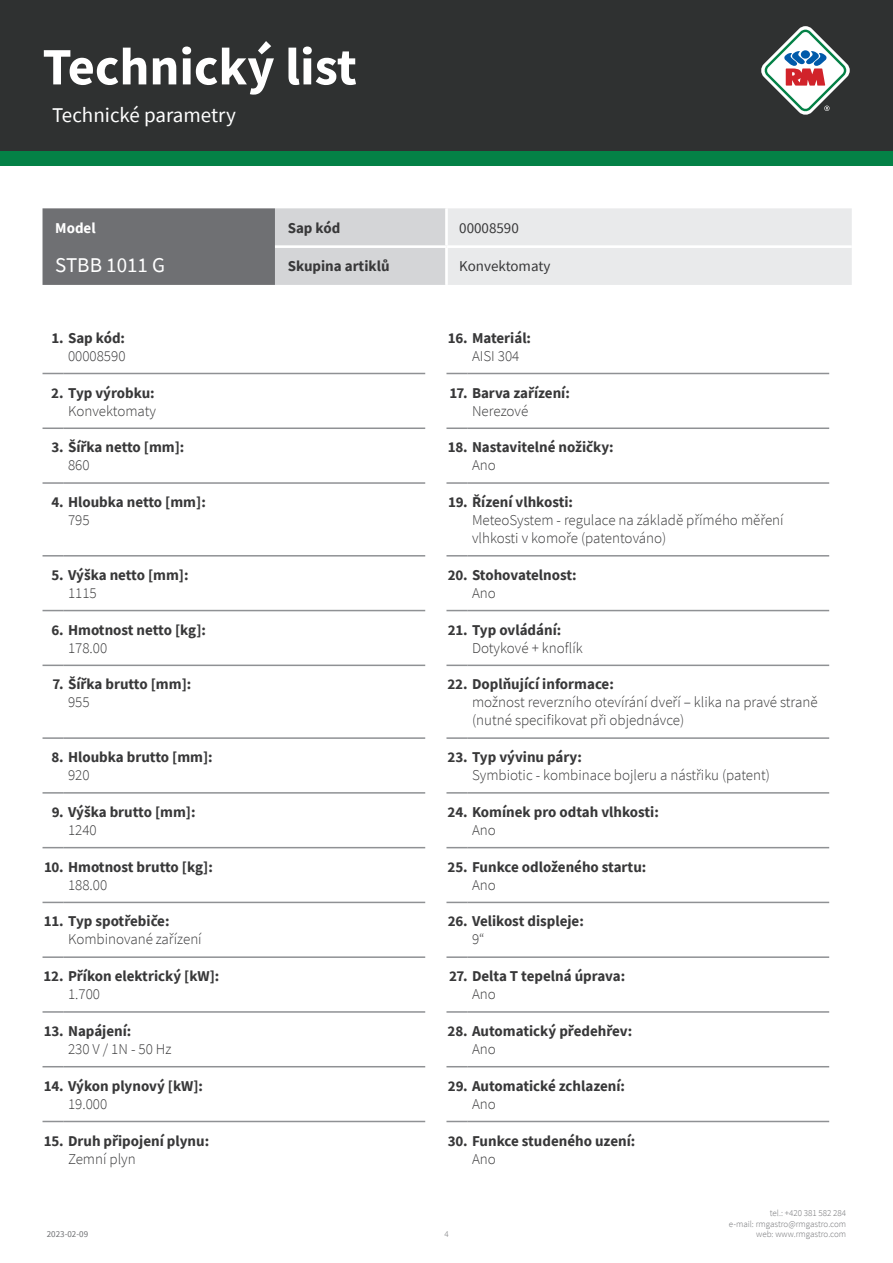
<style>
.page{position:relative;width:893px;height:1263px;background:#fff}
.page>*{position:absolute;margin:0;border:0;box-sizing:border-box;transform-origin:0 0}
.t1{font:700 52.5px "Source Sans Pro";color:#fff}
.kapitola{font:21px "Source Sans Pro";color:#fff}
.tabulka_-_headline{font:21px "Source Sans Pro";color:#fff}
.WebTechnicalNr{font:700 15px "Source Sans Pro";color:#383839}
.WebTechnicalValue{font:300 15px/18px "Source Sans Pro";color:#383839}
.tabulka_-_text{font:700 15px "Source Sans Pro";color:#383839}
.tabulka_-_text-2{font:15px "Source Sans Pro";color:#383839}
.tabulka_-_text-3{font:700 15px "Source Sans Pro";color:#fff}
.t2{font:300 9px/10.8px "Source Sans Pro";color:#6f7073;text-align:right}
.t3{font:9px "Source Sans Pro";color:#6f7073}
</style>
<div class="page">
<div style="left:0;top:0;width:893px;height:166px;background:#048146"></div>
<div style="left:0;top:0;width:893px;height:151px;background:#2f3131"></div>
<svg style="left:761px;top:26px;width:89px;height:89px"></svg>
<hr style="left:64px;top:373px;width:361px;height:1px;background:#8f9194">
<hr style="left:64px;top:427px;width:361px;height:2px;background:#8f9194">
<hr style="left:64px;top:482px;width:361px;height:2px;background:#8f9194">
<hr style="left:64px;top:555px;width:361px;height:1px;background:#8f9194">
<hr style="left:64px;top:610px;width:361px;height:1px;background:#8f9194">
<hr style="left:64px;top:665px;width:361px;height:1px;background:#8f9194">
<hr style="left:64px;top:737px;width:361px;height:2px;background:#8f9194">
<hr style="left:64px;top:792px;width:361px;height:2px;background:#8f9194">
<hr style="left:64px;top:847px;width:361px;height:1px;background:#8f9194">
<hr style="left:64px;top:902px;width:361px;height:1px;background:#8f9194">
<hr style="left:64px;top:956px;width:361px;height:2px;background:#8f9194">
<hr style="left:64px;top:1011px;width:361px;height:2px;background:#8f9194">
<hr style="left:64px;top:1066px;width:361px;height:1px;background:#8f9194">
<hr style="left:64px;top:1121px;width:361px;height:1px;background:#8f9194">
<hr style="left:468px;top:373px;width:361px;height:1px;background:#8f9194">
<hr style="left:468px;top:427px;width:361px;height:2px;background:#8f9194">
<hr style="left:468px;top:482px;width:361px;height:2px;background:#8f9194">
<hr style="left:468px;top:555px;width:361px;height:1px;background:#8f9194">
<hr style="left:468px;top:610px;width:361px;height:1px;background:#8f9194">
<hr style="left:468px;top:665px;width:361px;height:1px;background:#8f9194">
<hr style="left:468px;top:737px;width:361px;height:2px;background:#8f9194">
<hr style="left:468px;top:792px;width:361px;height:2px;background:#8f9194">
<hr style="left:468px;top:847px;width:361px;height:1px;background:#8f9194">
<hr style="left:468px;top:902px;width:361px;height:1px;background:#8f9194">
<hr style="left:468px;top:956px;width:361px;height:2px;background:#8f9194">
<hr style="left:468px;top:1011px;width:361px;height:2px;background:#8f9194">
<hr style="left:468px;top:1066px;width:361px;height:1px;background:#8f9194">
<hr style="left:468px;top:1121px;width:361px;height:1px;background:#8f9194">
<svg style="left:446px;top:373px;width:22px;height:1px"></svg>
<hr style="left:446px;top:427px;width:22px;height:2px;background:#8f9194">
<hr style="left:446px;top:482px;width:22px;height:2px;background:#8f9194">
<svg style="left:446px;top:555px;width:22px;height:1px"></svg>
<svg style="left:446px;top:610px;width:22px;height:1px"></svg>
<svg style="left:446px;top:665px;width:22px;height:1px"></svg>
<hr style="left:446px;top:737px;width:22px;height:2px;background:#8f9194">
<hr style="left:446px;top:792px;width:22px;height:2px;background:#8f9194">
<svg style="left:446px;top:847px;width:22px;height:1px"></svg>
<svg style="left:446px;top:902px;width:22px;height:1px"></svg>
<hr style="left:446px;top:956px;width:22px;height:2px;background:#8f9194">
<hr style="left:446px;top:1011px;width:22px;height:2px;background:#8f9194">
<svg style="left:446px;top:1066px;width:22px;height:1px"></svg>
<svg style="left:446px;top:1121px;width:22px;height:1px"></svg>
<svg style="left:43px;top:373px;width:21px;height:1px"></svg>
<hr style="left:43px;top:427px;width:21px;height:2px;background:#8f9194">
<hr style="left:43px;top:482px;width:21px;height:2px;background:#8f9194">
<svg style="left:43px;top:555px;width:21px;height:1px"></svg>
<svg style="left:43px;top:610px;width:21px;height:1px"></svg>
<svg style="left:43px;top:665px;width:21px;height:1px"></svg>
<hr style="left:43px;top:737px;width:21px;height:2px;background:#8f9194">
<hr style="left:43px;top:792px;width:21px;height:2px;background:#8f9194">
<svg style="left:43px;top:847px;width:21px;height:1px"></svg>
<svg style="left:43px;top:902px;width:21px;height:1px"></svg>
<hr style="left:43px;top:956px;width:21px;height:2px;background:#8f9194">
<hr style="left:43px;top:1011px;width:21px;height:2px;background:#8f9194">
<svg style="left:43px;top:1066px;width:21px;height:1px"></svg>
<svg style="left:43px;top:1121px;width:21px;height:1px"></svg>
<svg style="left:43px;top:208px;width:809px;height:77px"></svg>
<hr style="left:445px;top:208px;width:3px;height:37px;background:#fff">
<hr style="left:275px;top:245px;width:171px;height:3px;background:#fff">
<hr style="left:446px;top:245px;width:406px;height:3px;background:#fff">
<hr style="left:445px;top:248px;width:3px;height:37px;background:#fff">
<h1 class="t1" style="left:43px;top:31px;width:316px">Technický list</h1>
<p class="kapitola" style="left:52px;top:101px;width:185px">Technické parametry</p>
<p class="tabulka_-_text-3" style="left:55px;top:218px;width:42px">Model</p>
<p class="tabulka_-_text" style="left:288px;top:218px;width:54px">Sap kód</p>
<p class="tabulka_-_text-2" style="left:459px;top:219px;width:61px">00008590</p>
<p class="tabulka_-_headline" style="left:55px;top:251px;width:111px">STBB 1011 G</p>
<p class="tabulka_-_text" style="left:288px;top:256px;width:103px">Skupina artiklů</p>
<p class="tabulka_-_text-2" style="left:459px;top:257px;width:93px">Konvektomaty</p>
<p class="WebTechnicalNr" style="left:51px;top:328px;width:75px">1. Sap kód:</p>
<p class="WebTechnicalValue" style="left:68px;top:347px;width:59px">00008590</p>
<p class="WebTechnicalNr" style="left:448px;top:328px;width:85px">16. Materiál:</p>
<p class="WebTechnicalValue" style="left:472px;top:347px;width:49px">AISI 304</p>
<p class="WebTechnicalNr" style="left:51px;top:382px;width:105px">2. Typ výrobku:</p>
<p class="WebTechnicalValue" style="left:68px;top:401px;width:90px">Konvektomaty</p>
<p class="WebTechnicalNr" style="left:450px;top:382px;width:122px">17. Barva zařízení:</p>
<p class="WebTechnicalValue" style="left:472px;top:401px;width:58px">Nerezové</p>
<p class="WebTechnicalNr" style="left:52px;top:437px;width:134px">3. Šířka netto [mm]:</p>
<p class="WebTechnicalValue" style="left:68px;top:456px;width:23px">860</p>
<p class="WebTechnicalNr" style="left:448px;top:437px;width:168px">18. Nastavitelné nožičky:</p>
<p class="WebTechnicalValue" style="left:472px;top:456px;width:25px">Ano</p>
<p class="WebTechnicalNr" style="left:51px;top:492px;width:156px">4. Hloubka netto [mm]:</p>
<p class="WebTechnicalValue" style="left:68px;top:511px;width:23px">795</p>
<p class="WebTechnicalNr" style="left:448px;top:492px;width:127px">19. Řízení vlhkosti:</p>
<p class="WebTechnicalValue" style="left:472px;top:511px;width:313px">MeteoSystem - regulace na základě přímého měření vlhkosti v komoře (patentováno)</p>
<p class="WebTechnicalNr" style="left:52px;top:565px;width:139px">5. Výška netto [mm]:</p>
<p class="WebTechnicalValue" style="left:68px;top:584px;width:30px">1115</p>
<p class="WebTechnicalNr" style="left:448px;top:565px;width:130px">20. Stohovatelnost:</p>
<p class="WebTechnicalValue" style="left:472px;top:584px;width:25px">Ano</p>
<p class="WebTechnicalNr" style="left:51px;top:619px;width:156px">6. Hmotnost netto [kg]:</p>
<p class="WebTechnicalValue" style="left:68px;top:639px;width:41px">178.00</p>
<p class="WebTechnicalNr" style="left:448px;top:619px;width:115px">21. Typ ovládání:</p>
<p class="WebTechnicalValue" style="left:472px;top:639px;width:112px">Dotykové + knoflík</p>
<p class="WebTechnicalNr" style="left:53px;top:674px;width:140px">7. Šířka brutto [mm]:</p>
<p class="WebTechnicalValue" style="left:68px;top:693px;width:23px">955</p>
<p class="WebTechnicalNr" style="left:447px;top:674px;width:168px">22. Doplňující informace:</p>
<p class="WebTechnicalValue" style="left:472px;top:693px;width:347px">možnost reverzního otevírání dveří – klika na pravé straně (nutné specifikovat při objednávce)</p>
<p class="WebTechnicalNr" style="left:51px;top:747px;width:163px">8. Hloubka brutto [mm]:</p>
<p class="WebTechnicalValue" style="left:68px;top:766px;width:23px">920</p>
<p class="WebTechnicalNr" style="left:448px;top:747px;width:136px">23. Typ vývinu páry:</p>
<p class="WebTechnicalValue" style="left:472px;top:766px;width:299px">Symbiotic - kombinace bojleru a nástřiku (patent)</p>
<p class="WebTechnicalNr" style="left:52px;top:802px;width:145px">9. Výška brutto [mm]:</p>
<p class="WebTechnicalValue" style="left:68px;top:821px;width:30px">1240</p>
<p class="WebTechnicalNr" style="left:448px;top:802px;width:213px">24. Komínek pro odtah vlhkosti:</p>
<p class="WebTechnicalValue" style="left:472px;top:821px;width:25px">Ano</p>
<p class="WebTechnicalNr" style="left:44px;top:856px;width:170px">10. Hmotnost brutto [kg]:</p>
<p class="WebTechnicalValue" style="left:68px;top:876px;width:41px">188.00</p>
<p class="WebTechnicalNr" style="left:448px;top:856px;width:200px">25. Funkce odloženého startu:</p>
<p class="WebTechnicalValue" style="left:472px;top:876px;width:25px">Ano</p>
<p class="WebTechnicalNr" style="left:44px;top:911px;width:127px">11. Typ spotřebiče:</p>
<p class="WebTechnicalValue" style="left:68px;top:930px;width:135px">Kombinované zařízení</p>
<p class="WebTechnicalNr" style="left:448px;top:911px;width:138px">26. Velikost displeje:</p>
<p class="WebTechnicalValue" style="left:472px;top:930px;width:14px">9“</p>
<p class="WebTechnicalNr" style="left:44px;top:966px;width:177px">12. Příkon elektrický [kW]:</p>
<p class="WebTechnicalValue" style="left:68px;top:985px;width:34px">1.700</p>
<p class="WebTechnicalNr" style="left:449px;top:966px;width:178px">27. Delta T tepelná úprava:</p>
<p class="WebTechnicalValue" style="left:472px;top:985px;width:25px">Ano</p>
<p class="WebTechnicalNr" style="left:44px;top:1021px;width:89px">13. Napájení:</p>
<p class="WebTechnicalValue" style="left:68px;top:1040px;width:105px">230 V / 1N - 50 Hz</p>
<p class="WebTechnicalNr" style="left:448px;top:1021px;width:186px">28. Automatický předehřev:</p>
<p class="WebTechnicalValue" style="left:472px;top:1040px;width:25px">Ano</p>
<p class="WebTechnicalNr" style="left:44px;top:1075px;width:161px">14. Výkon plynový [kW]:</p>
<p class="WebTechnicalValue" style="left:68px;top:1095px;width:41px">19.000</p>
<p class="WebTechnicalNr" style="left:448px;top:1075px;width:179px">29. Automatické zchlazení:</p>
<p class="WebTechnicalValue" style="left:472px;top:1095px;width:25px">Ano</p>
<p class="WebTechnicalNr" style="left:44px;top:1130px;width:167px">15. Druh připojení plynu:</p>
<p class="WebTechnicalValue" style="left:68px;top:1149px;width:69px">Zemní plyn</p>
<p class="WebTechnicalNr" style="left:448px;top:1130px;width:189px">30. Funkce studeného uzení:</p>
<p class="WebTechnicalValue" style="left:472px;top:1149px;width:25px">Ano</p>
<p class="t3" style="left:47px;top:1229px;width:43px">2023-02-09</p>
<p class="t2" style="left:444px;top:1229px;width:6px">4</p>
<p class="t2" style="left:729px;top:1207px;width:119px">tel.: +420 381 582 284<br>e-mail: rmgastro@rmgastro.com web: www.rmgastro.com</p>
</div>
